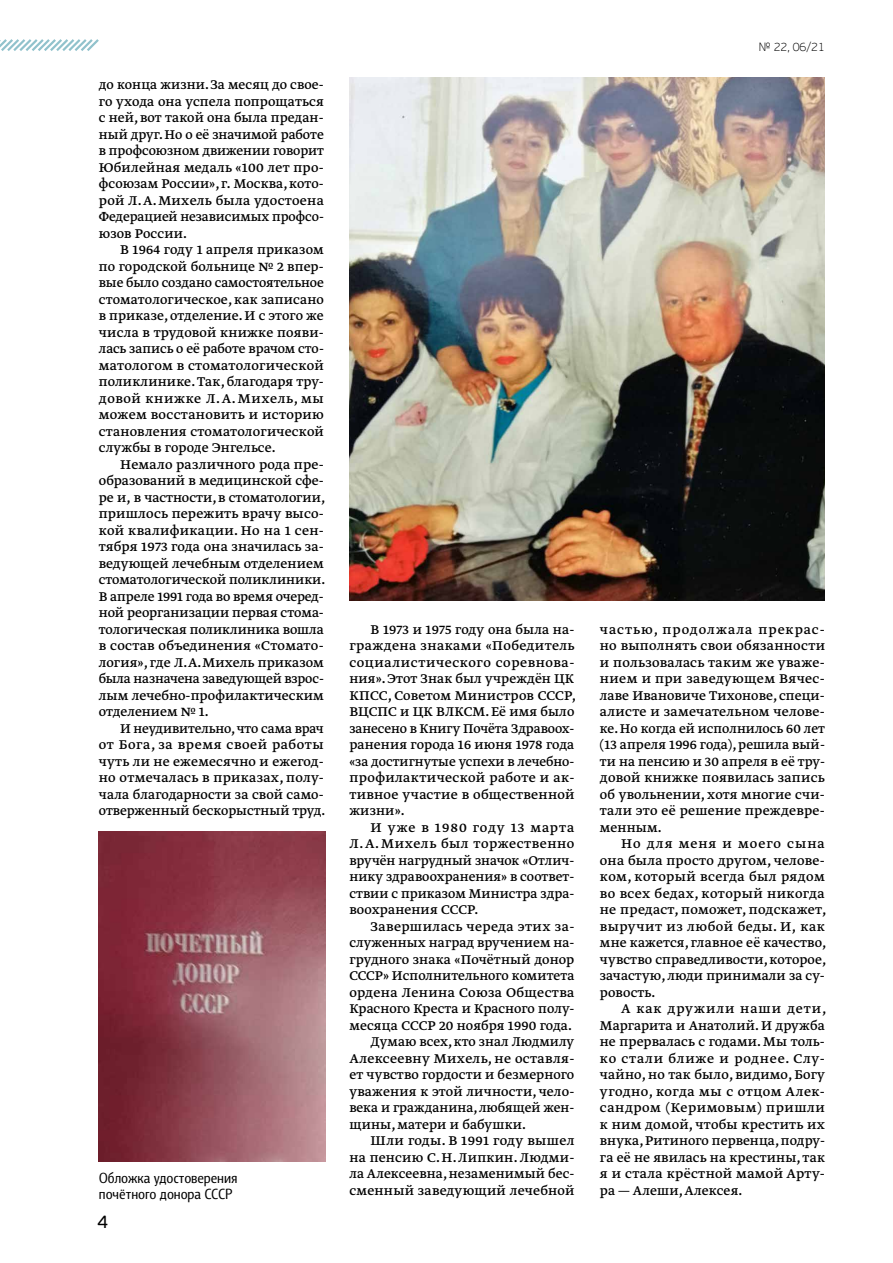
<style>
.page{position:relative;width:893px;height:1263px;background:#fff}
.page>*{position:absolute;margin:0;border:0;box-sizing:border-box;transform-origin:0 0}
.t1{font:18px "PF Beau Sans Pro";color:#000}
.t2{font:15px/16.5px "Greta Text Pro";letter-spacing:.005em;color:#000;text-align:justify}
.t3{font:15px "Greta Text Pro";letter-spacing:.025em;color:#000}
.t4{font:15px/16.5px "Barnaul Grotesk";color:#000}
.t5{font:100 12px "PF Beau Sans Pro";color:#000}
</style>
<div class="page">
<svg style="left:0;top:39px;width:99px;height:12px"></svg>
<img style="left:349px;top:77px;width:476px;height:524px">
<img style="left:99px;top:832px;width:226px;height:330px">
<p class="t2" style="left:99px;top:77px;width:227px">до конца жизни. За месяц до свое&shy;го ухода она успела попрощаться с ней, вот такой она была предан&shy;ный друг. Но о её значимой работе в профсоюзном движении говорит Юбилейная медаль «100 лет про&shy;фсоюзам России», г. Москва, кото&shy;рой Л.А.Михель была удостоена Федерацией независимых профсо&shy;юзов России.</p>
<p class="t2" style="left:99px;top:242px;width:227px;text-indent:21px">В 1964 году 1 апреля приказом по городской больнице № 2 впер&shy;вые было создано самостоятельное стоматологическое, как записано в приказе, отделение. И с этого же числа в трудовой книжке появи&shy;лась запись о её работе врачом сто&shy;матологом в стоматологической поликлинике. Так, благодаря тру&shy;довой книжке Л.А.Михель, мы можем восстановить и историю становления стоматологической службы в городе Энгельсе.</p>
<p class="t2" style="left:99px;top:457px;width:228px;text-indent:21px">Немало различного рода пре&shy;образований в медицинской сфе&shy;ре и, в частности, в стоматологии, пришлось пережить врачу высо&shy;кой квалификации. Но на 1 сен&shy;тября 1973 года она значилась за&shy;ведующей лечебным отделением стоматологической поликлиники.<br>В апреле 1991 года во время очеред&shy;ной реорганизации первая стома&shy;тологическая поликлиника вошла в состав объединения «Стомато&shy;логия», где Л.А.Михель приказом была назначена заведующей взрос&shy;лым лечебно-профилактическим отделением № 1.</p>
<p class="t2" style="left:99px;top:721px;width:228px;text-indent:21px">И неудивительно, что сама врач от Бога, за время своей работы чуть ли не ежемесячно и ежегод&shy;но отмечалась в приказах, полу&shy;чала благодарности за свой само&shy;отверженный бескорыстный труд.</p>
<p class="t4" style="left:99px;top:1169px;width:140px">Обложка удостоверения почётного донора СССР</p>
<p class="t1" style="left:97px;top:1211px;width:12px">4</p>
<p class="t5" style="left:759px;top:40px;width:68px">№ 22, 06/21</p>
<p class="t2" style="left:349px;top:622px;width:228px;text-indent:21px">В 1973 и 1975 году она была на&shy;граждена знаками «Победитель социалистического соревнова&shy;ния». Этот Знак был учреждён ЦК КПСС, Советом Министров СССР, ВЦСПС и ЦК ВЛКСМ. Её имя было занесено в Книгу Почёта Здравоох&shy;ранения города 16 июня 1978 года «за достигнутые успехи в лечебно&shy;профилактической работе и ак&shy;тивное участие в общественной жизни».</p>
<p class="t2" style="left:349px;top:820px;width:227px;text-indent:21px">И уже в 1980 году 13 марта Л.А.Михель был торжественно вручён нагрудный значок «Отлич&shy;нику здравоохранения» в соответ&shy;ствии с приказом Министра здра&shy;воохранения СССР.</p>
<p class="t3" style="left:371px;top:917px;width:205px">Завершилась череда этих за-</p>
<p class="t2" style="left:349px;top:935px;width:227px">служенных наград вручением на-</p>
<p class="t2" style="left:349px;top:952px;width:226px">грудного знака «Почётный донор</p>
<p class="t2" style="left:349px;top:968px;width:226px">СССР» Исполнительного комитета</p>
<p class="t3" style="left:349px;top:983px;width:227px">ордена Ленина Союза Общества</p>
<p class="t2" style="left:349px;top:1001px;width:227px">Красного Креста и Красного полу-</p>
<p class="t2" style="left:349px;top:1018px;width:224px">месяца СССР 20 ноября 1990 года.</p>
<p class="t2" style="left:371px;top:1034px;width:205px">Думаю всех, кто знал Людмилу</p>
<p class="t2" style="left:349px;top:1051px;width:227px">Алексеевну Михель, не оставля-</p>
<p class="t2" style="left:349px;top:1067px;width:226px">ет чувство гордости и безмерного</p>
<p class="t2" style="left:349px;top:1084px;width:227px">уважения к этой личности, чело-</p>
<p class="t2" style="left:349px;top:1100px;width:227px">века и гражданина, любящей жен-</p>
<p class="t2" style="left:349px;top:1117px;width:178px">щины, матери и бабушки.</p>
<p class="t3" style="left:371px;top:1132px;width:205px">Шли годы. В 1991 году вышел</p>
<p class="t2" style="left:349px;top:1150px;width:227px">на пенсию С.Н.Липкин. Людми-</p>
<p class="t2" style="left:349px;top:1166px;width:227px">ла Алексеевна, незаменимый бес-</p>
<p class="t2" style="left:349px;top:1183px;width:227px">сменный заведующий лечебной</p>
<p class="t2" style="left:600px;top:622px;width:227px">частью, продолжала прекрас&shy;но выполнять свои обязанности и пользовалась таким же уваже&shy;нием и при заведующем Вячес&shy;лаве Ивановиче Тихонове, специ&shy;алисте и замечательном челове&shy;ке. Но когда ей исполнилось 60 лет (13 апреля 1996 года), решила вый&shy;ти на пенсию и 30 апреля в её тру&shy;довой книжке появилась запись об увольнении, хотя многие счи&shy;тали это её решение преждевре&shy;менным.</p>
<p class="t2" style="left:600px;top:836px;width:228px;text-indent:21px">Но для меня и моего сына она была просто другом, челове&shy;ком, который всегда был рядом во всех бедах, который никогда не предаст, поможет, подскажет, выручит из любой беды. И, как мне кажется, главное её качество, чувство справедливости, которое, зачастую, люди принимали за су&shy;ровость.</p>
<p class="t2" style="left:600px;top:1001px;width:228px;text-indent:21px">А как дружили наши дети, Маргарита и Анатолий. И дружба не прервалась с годами. Мы толь&shy;ко стали ближе и роднее. Слу&shy;чайно, но так было, видимо, Богу угодно, когда мы с отцом Алек&shy;сандром (Керимовым) пришли к ним домой, чтобы крестить их внука, Ритиного первенца, подру&shy;га её не явилась на крестины, так я и стала крёстной мамой Арту&shy;ра — Алеши, Алексея.</p>
</div>
